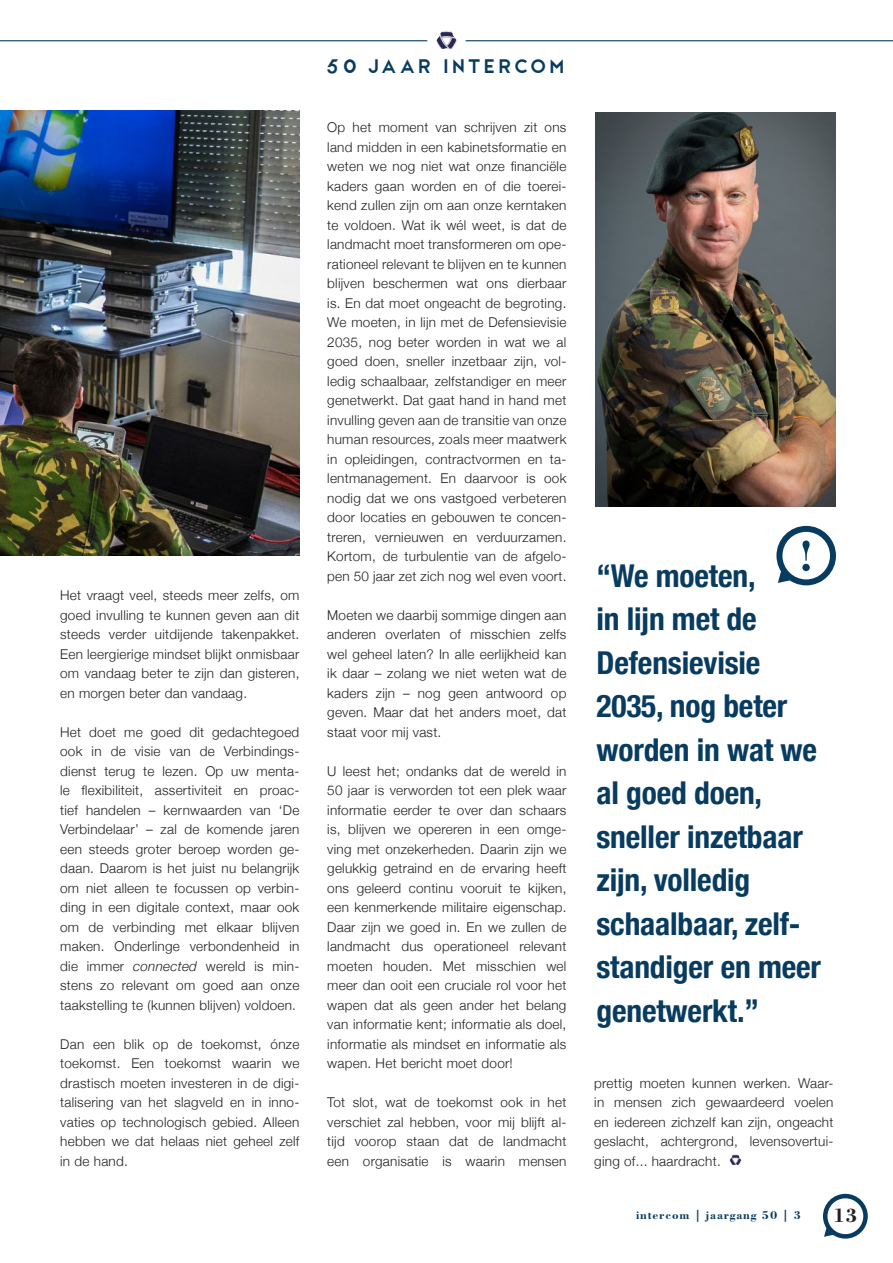
<style>
.page{position:relative;width:893px;height:1263px;background:#fff}
.page>*{position:absolute;margin:0;border:0;box-sizing:border-box;transform-origin:0 0}
.t1{font:700 condensed 31.5px/43.5px "Helvetica Neue";letter-spacing:-.005em;color:#083b60}
.t2{font:700 20.1px "Bodoni BT";color:#231f20}
.t3{font:19.5px "CWG Sans";letter-spacing:.15em;color:#083b60}
.t4{font:300 13.5px/19.5px "Helvetica Neue";letter-spacing:.02em;color:#231f20;text-align:justify}
.t5{font:700 12px "Bodoni BT";letter-spacing:.07em;color:#083b60}
.s1{font-style:italic}
</style>
<div class="page">
<img style="left:0;top:111px;width:299px;height:445px">
<div style="left:823px;top:1194px;width:45px;height:44px;border:4px solid #083b60;border-radius:50%"></div>
<svg style="left:824px;top:1225px;width:12px;height:12px"></svg>
<svg style="left:436px;top:31px;width:11px;height:13px"></svg>
<hr style="left:0;top:40px;width:427px;height:1px;background:#083b60">
<hr style="left:466px;top:40px;width:427px;height:1px;background:#083b60">
<img style="left:596px;top:113px;width:240px;height:393px">
<div style="left:776px;top:526px;width:60px;height:59px;border:6px solid #083b60;border-radius:50%"></div>
<svg style="left:778px;top:567px;width:16px;height:16px"></svg>
<svg style="left:802px;top:540px;width:8px;height:31px"></svg>
<svg style="left:729px;top:1154px;width:7px;height:7px"></svg>
<p class="t4" style="left:60px;top:584px;width:241px">Het vraagt veel, steeds meer zelfs, om goed invulling te kunnen geven aan dit steeds verder uitdijende takenpakket.<br>Een leergierige mindset blijkt onmisbaar om vandaag beter te zijn dan gisteren, en morgen beter dan vandaag.</p>
<p class="t4" style="left:60px;top:721px;width:241px">Het doet me goed dit gedachtegoed ook in de visie van de Verbindings&shy;dienst terug te lezen. Op uw menta&shy;le flexibiliteit, assertiviteit en proac&shy;tief handelen – kernwaarden van ‘De Verbindelaar’ – zal de komende jaren een steeds groter beroep worden ge&shy;daan. Daarom is het juist nu belangrijk om niet alleen te focussen op verbin&shy;ding in een digitale context, maar ook om de verbinding met elkaar blijven maken. Onderlinge verbondenheid in die immer <span class="s1">connected</span> wereld is min&shy;stens zo relevant om goed aan onze taakstelling te (kunnen blijven) voldoen.</p>
<p class="t4" style="left:60px;top:1033px;width:241px">Dan een blik op de toekomst, ónze toekomst. Een toekomst waarin we drastisch moeten investeren in de digi&shy;talisering van het slagveld en in inno&shy;vaties op technologisch gebied. Alleen hebben we dat helaas niet geheel zelf in de hand.</p>
<p class="t3" style="left:327px;top:56px;width:239px">50 JAAR INTERCOM</p>
<p class="t4" style="left:327px;top:116px;width:241px">Op het moment van schrijven zit ons land midden in een kabinetsformatie en weten we nog niet wat onze financiële kaders gaan worden en of die toerei&shy;kend zullen zijn om aan onze kerntaken te voldoen. Wat ik wél weet, is dat de landmacht moet transformeren om ope&shy;rationeel relevant te blijven en te kunnen blijven beschermen wat ons dierbaar is. En dat moet ongeacht de begroting.<br>We moeten, in lijn met de Defensievisie 2035, nog beter worden in wat we al goed doen, sneller inzetbaar zijn, vol&shy;ledig schaalbaar, zelfstandiger en meer genetwerkt. Dat gaat hand in hand met invulling geven aan de transitie van onze human resources, zoals meer maatwerk in opleidingen, contractvormen en ta&shy;lentmanagement. En daarvoor is ook nodig dat we ons vastgoed verbeteren door locaties en gebouwen te concen&shy;treren, vernieuwen en verduurzamen.<br>Kortom, de turbulentie van de afgelo&shy;pen 50 jaar zet zich nog wel even voort.</p>
<p class="t4" style="left:327px;top:604px;width:241px">Moeten we daarbij sommige dingen aan anderen overlaten of misschien zelfs wel geheel laten? In alle eerlijkheid kan ik daar – zolang we niet weten wat de kaders zijn – nog geen antwoord op geven. Maar dat het anders moet, dat staat voor mij vast.</p>
<p class="t4" style="left:327px;top:760px;width:241px">U leest het; ondanks dat de wereld in 50 jaar is verworden tot een plek waar informatie eerder te over dan schaars is, blijven we opereren in een omge&shy;ving met onzekerheden. Daarin zijn we gelukkig getraind en de ervaring heeft ons geleerd continu vooruit te kijken, een kenmerkende militaire eigenschap.<br>Daar zijn we goed in. En we zullen de landmacht dus operationeel relevant moeten houden. Met misschien wel meer dan ooit een cruciale rol voor het wapen dat als geen ander het belang van informatie kent; informatie als doel, informatie als mindset en informatie als wapen. Het bericht moet door!</p>
<p class="t4" style="left:327px;top:1091px;width:241px">Tot slot, wat de toekomst ook in het verschiet zal hebben, voor mij blijft al&shy;tijd voorop staan dat de landmacht een organisatie is waarin mensen</p>
<p class="t1" style="left:596px;top:551px;width:161px">“We moeten,</p>
<p class="t1" style="left:596px;top:595px;width:162px">in lijn met de</p>
<p class="t1" style="left:596px;top:638px;width:222px">Defensievisie<br>2035, nog beter worden in wat we</p>
<p class="t1" style="left:596px;top:769px;width:167px">al goed doen,</p>
<p class="t1" style="left:596px;top:812px;width:208px">sneller inzetbaar</p>
<p class="t1" style="left:596px;top:856px;width:226px">zijn, volledig schaalbaar, zelf&shy;standiger en meer genetwerkt.”</p>
<p class="t4" style="left:594px;top:1072px;width:241px">prettig moeten kunnen werken. Waar&shy;in mensen zich gewaardeerd voelen en iedereen zichzelf kan zijn, ongeacht geslacht, achtergrond, levensovertui&shy;ging of... haardracht.</p>
<p class="t5" style="left:636px;top:1208px;width:167px">intercom | jaargang 50 | 3</p>
<p class="t2" style="left:833px;top:1203px;width:26px">13</p>
</div>
